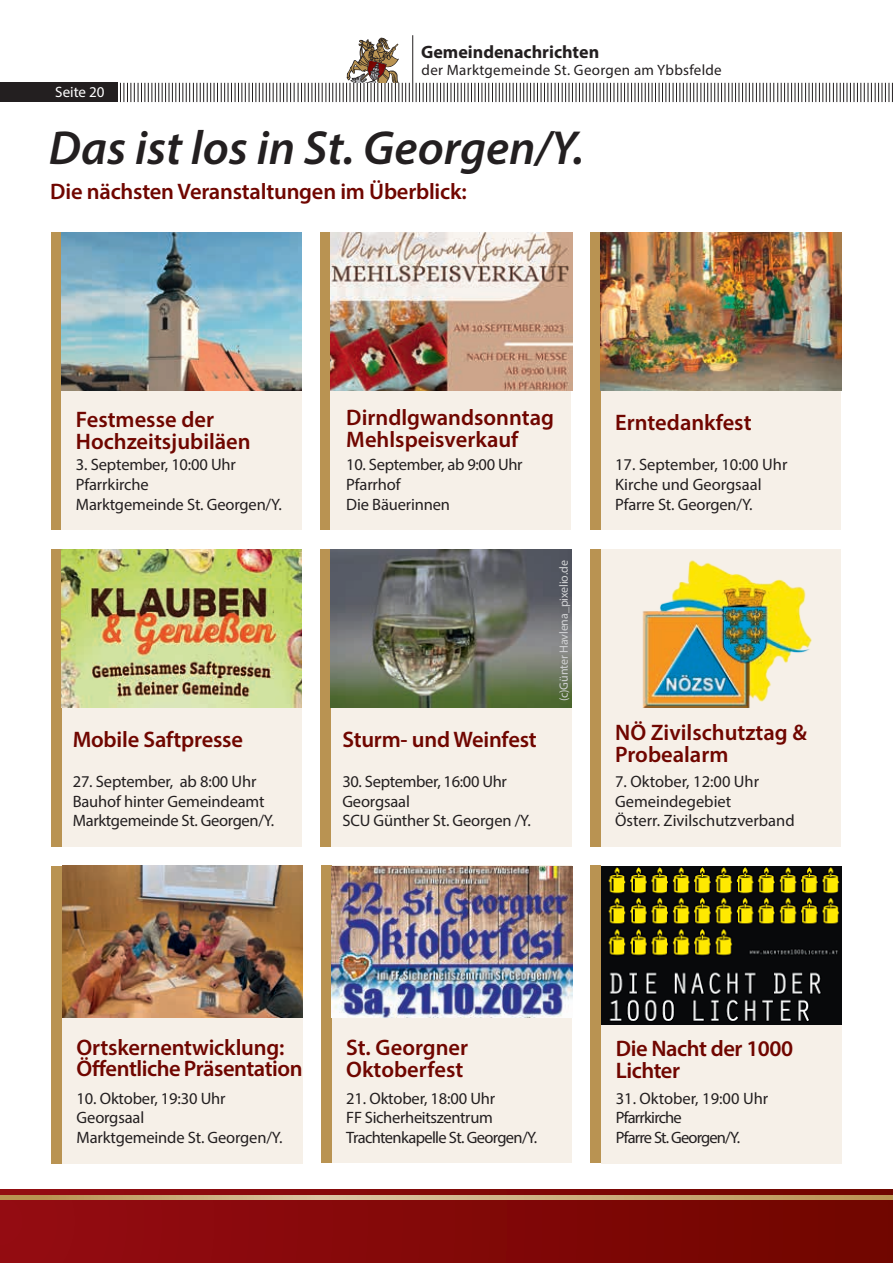
<style>
.page{position:relative;width:893px;height:1263px;background:#fff}
.page>*{position:absolute;margin:0;border:0;box-sizing:border-box;transform-origin:0 0}
.t1{font:italic 600 48px "Myriad Pro";color:#231f20}
.t2{font:600 22.5px/22.5px "Myriad Pro";letter-spacing:-.005em;color:#700600}
.t3{font:700 18px "Myriad Pro";color:#231f20}
.t4{font:16.5px/19.8px "Myriad Pro";letter-spacing:-.01em;color:#231f20}
.t5{font:16.5px/19.8px "Myriad Pro";letter-spacing:-.05em;color:#231f20}
.t6{font:15px "Myriad Pro";letter-spacing:.02em;color:#231f20}
.t7{font:15px "Myriad Pro";color:#fff}
.t8{font:12px "Myriad Pro";letter-spacing:-.01em;color:#d1d2d4}
</style>
<div class="page">
<hr style="left:412px;top:35px;width:1px;height:67px;background:#231f20">
<svg style="left:416px;top:83px;width:477px;height:19px"></svg>
<div style="left:0;top:83px;width:117px;height:19px;background:#231f20"></div>
<svg style="left:120px;top:37px;width:290px;height:65px"></svg>
<div style="left:0;top:1189px;width:893px;height:74px;background:linear-gradient(to right,#961015,#730a02)"></div>
<svg style="left:0;top:1195px;width:893px;height:4px;background:#c9aa79"></svg>
<div style="left:331px;top:549px;width:241px;height:297px;background:#f6f0e8"></div>
<div style="left:332px;top:866px;width:240px;height:297px;background:#f6f0e8"></div>
<div style="left:61px;top:549px;width:241px;height:297px;background:#f6f0e8"></div>
<div style="left:62px;top:866px;width:241px;height:297px;background:#f6f0e8"></div>
<div style="left:321px;top:549px;width:10px;height:297px;background:#b99352"></div>
<div style="left:321px;top:866px;width:11px;height:297px;background:#b99352"></div>
<div style="left:51px;top:549px;width:10px;height:297px;background:#b99352"></div>
<div style="left:52px;top:866px;width:10px;height:297px;background:#b99352"></div>
<img style="left:62px;top:866px;width:241px;height:151px">
<div style="left:600px;top:232px;width:241px;height:297px;background:#f6f0e8"></div>
<div style="left:600px;top:549px;width:241px;height:297px;background:#f6f0e8"></div>
<div style="left:590px;top:232px;width:10px;height:297px;background:#b99352"></div>
<div style="left:590px;top:549px;width:10px;height:297px;background:#b99352"></div>
<img style="left:600px;top:232px;width:241px;height:159px">
<img style="left:642px;top:560px;width:170px;height:148px">
<div style="left:601px;top:866px;width:241px;height:297px;background:#f6f0e8"></div>
<div style="left:591px;top:866px;width:10px;height:297px;background:#b99352"></div>
<div style="left:320px;top:232px;width:11px;height:297px;background:#b99352"></div>
<div style="left:51px;top:232px;width:10px;height:297px;background:#b99352"></div>
<img style="left:601px;top:866px;width:241px;height:158px">
<img style="left:331px;top:866px;width:241px;height:151px">
<img style="left:331px;top:549px;width:241px;height:158px">
<img style="left:61px;top:549px;width:241px;height:158px">
<div style="left:331px;top:247px;width:240px;height:282px;background:#f6f0e8"></div>
<div style="left:61px;top:247px;width:241px;height:282px;background:#f6f0e8"></div>
<img style="left:331px;top:232px;width:241px;height:159px">
<img style="left:61px;top:232px;width:241px;height:159px">
<p class="t3" style="left:421px;top:40px;width:180px">Gemeindenachrichten</p>
<p class="t7" style="left:55px;top:83px;width:51px">Seite 20</p>
<p class="t6" style="left:422px;top:61px;width:302px">der Marktgemeinde St. Georgen am Ybbsfelde</p>
<h1 class="t1" style="left:49px;top:118px;width:537px">Das ist los in St. Georgen/Y.</h1>
<h2 class="t2" style="left:50px;top:180px;width:418px">Die nächsten Veranstaltungen im Überblick:</h2>
<h2 class="t2" style="left:76px;top:407px;width:176px">Festmesse der<br>Hochzeitsjubiläen</h2>
<p class="t4" style="left:76px;top:454px;width:207px">3. September, 10:00 Uhr<br>Pfarrkirche<br>Marktgemeinde St. Georgen/Y.</p>
<h2 class="t2" style="left:73px;top:728px;width:172px">Mobile Saftpresse</h2>
<p class="t4" style="left:73px;top:771px;width:203px">27. September, ab 8:00 Uhr<br>Bauhof hinter Gemeindeamt<br>Marktgemeinde St. Georgen/Y.</p>
<h2 class="t2" style="left:346px;top:405px;width:209px">Dirndlgwandsonntag<br>Mehlspeisverkauf</h2>
<p class="t4" style="left:346px;top:454px;width:178px">10. September, ab 9:00 Uhr<br>Pfarrhof<br>Die Bäuerinnen</p>
<h2 class="t2" style="left:342px;top:728px;width:196px">Sturm- und Weinfest</h2>
<p class="t4" style="left:342px;top:771px;width:190px">30. September, 16:00 Uhr<br>Georgsaal<br>SCU Günther St. Georgen /Y.</p>
<p class="t8" style="left:556px;top:701px;width:143px;rotate:-90deg">(c)Günter Havlena_pixelio.de</p>
<h2 class="t2" style="left:615px;top:411px;width:138px">Erntedankfest</h2>
<p class="t4" style="left:615px;top:454px;width:174px">17. September, 10:00 Uhr<br>Kirche und Georgsaal<br>Pfarre St. Georgen/Y.</p>
<h2 class="t2" style="left:615px;top:720px;width:193px">NÖ Zivilschutztag &amp;<br>Probealarm</h2>
<p class="t4" style="left:615px;top:771px;width:181px">7. Oktober, 12:00 Uhr<br>Gemeindegebiet<br>Österr. Zivilschutzverband</p>
<h2 class="t2" style="left:77px;top:1037px;width:227px;line-height:21px">Ortskernentwicklung:<br>Öffentliche Präsentation</h2>
<p class="t4" style="left:77px;top:1088px;width:207px">10. Oktober, 19:30 Uhr<br>Georgsaal<br>Marktgemeinde St. Georgen/Y.</p>
<h2 class="t2" style="left:346px;top:1035px;width:123px">St. Georgner<br>Oktoberfest</h2>
<p class="t4" style="left:346px;top:1088px;width:192px">21. Oktober, 18:00 Uhr<br>FF Sicherheitszentrum<br>Trachtenkapelle St. Georgen/Y.</p>
<h2 class="t2" style="left:616px;top:1036px;width:179px">Die Nacht der 1000<br>Lichter</h2>
<p class="t5" style="left:616px;top:1088px;width:154px">31. Oktober, 19:00 Uhr<br>Pfarrkirche<br>Pfarre St. Georgen/Y.</p>
</div>
